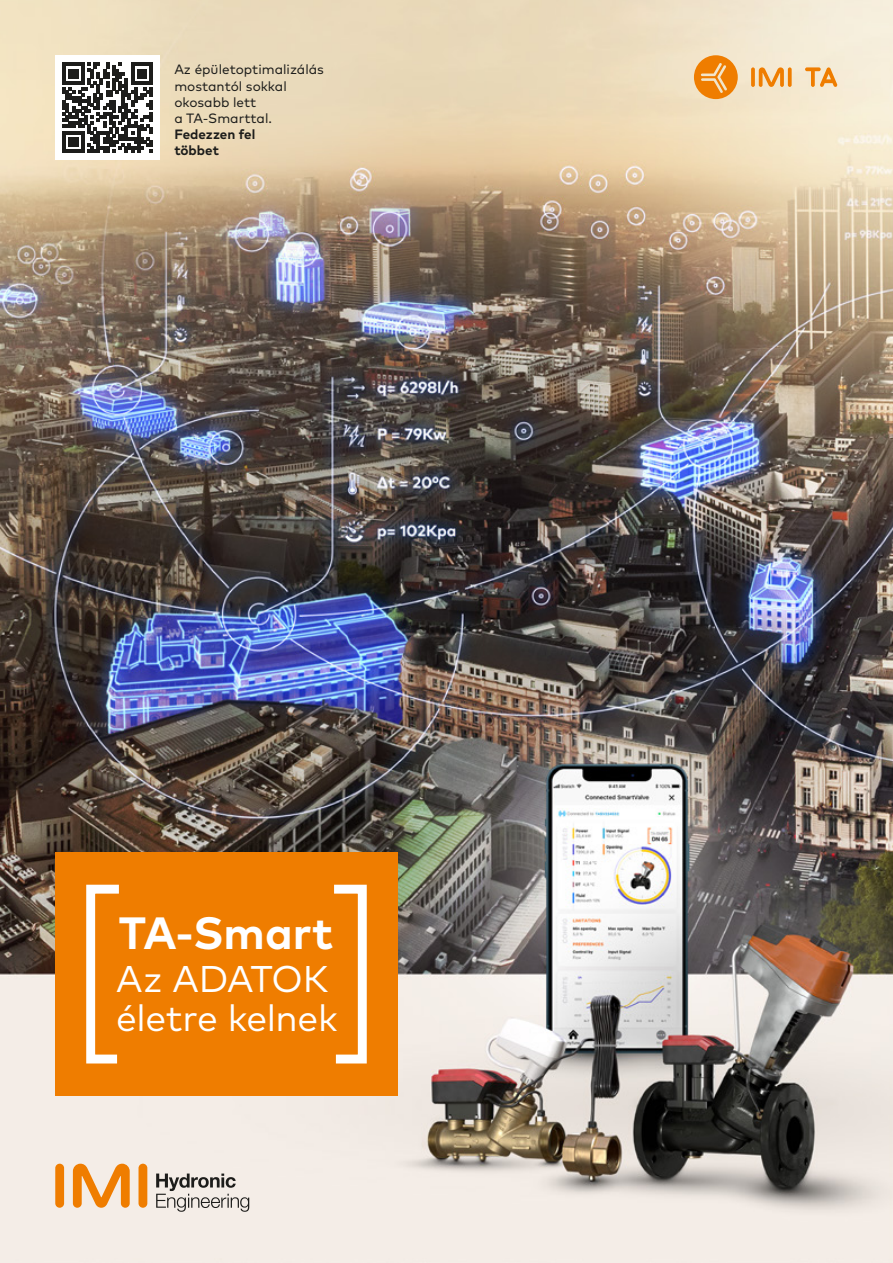
<style>
.page{position:relative;width:893px;height:1263px;background:#fff}
.page>*{position:absolute;margin:0;border:0;box-sizing:border-box;transform-origin:0 0}
.t1{font:700 45.15px "Mark Pro";color:#fff}
.t2{font:37.2px/39.3px "Mark Pro";letter-spacing:-.01em;color:#fff}
.t3{font:13.5px/16.2px "Mark Pro";color:#1d1d1b}
.t4{font:700 13.5px/16.2px "Mark Pro";color:#1d1d1b}
</style>
<div class="page">
<img style="left:0;top:0;width:893px;height:1263px">
<div style="left:139px;top:1164px;width:8px;height:44px;background:#ef7d00;border-radius:4px"></div>
<div style="left:55px;top:1164px;width:9px;height:44px;background:#ef7d00;border-radius:4px"></div>
<svg style="left:73px;top:1164px;width:57px;height:44px;background:#f1af67"></svg>
<svg style="left:156px;top:1173px;width:93px;height:39px;background:#c0bbb6"></svg>
<div style="left:55px;top:853px;width:343px;height:243px;background:#ef7d00"></div>
<svg style="left:86px;top:884px;width:33px;height:180px"></svg>
<svg style="left:334px;top:884px;width:33px;height:180px"></svg>
<div style="left:55px;top:55px;width:105px;height:105px;background:#fff"></div>
<svg style="left:63px;top:63px;width:90px;height:90px"></svg>
<svg style="left:751px;top:67px;width:4px;height:20px"></svg>
<svg style="left:788px;top:67px;width:4px;height:20px"></svg>
<svg style="left:759px;top:67px;width:25px;height:20px"></svg>
<svg style="left:805px;top:67px;width:32px;height:20px"></svg>
<svg style="left:694px;top:55px;width:44px;height:44px;background:#ef9f43"></svg>
<p class="t3" style="left:174px;top:60px;width:151px">Az épületoptimalizálás mostantól sokkal okosabb lett<br>a TA‑Smarttal.</p>
<p class="t4" style="left:174px;top:125px;width:82px">Fedezzen fel többet</p>
<h1 class="t1" style="left:119px;top:899px;width:216px">TA-Smart</h1>
<h2 class="t2" style="left:116px;top:956px;width:223px">Az ADATOK életre kelnek</h2>
</div>
